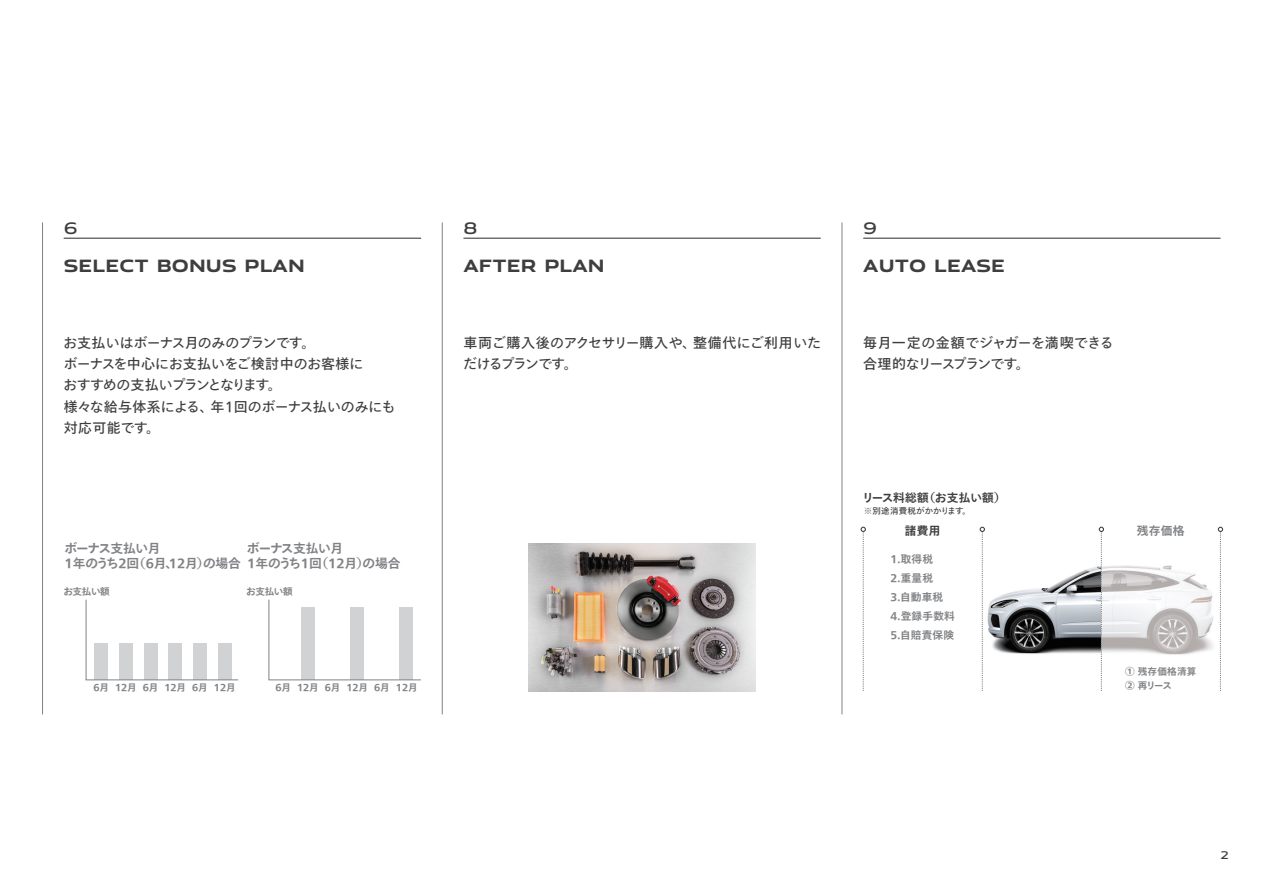
<style>
.page{position:relative;width:1263px;height:893px;background:#fff}
.page>*{position:absolute;margin:0;border:0;box-sizing:border-box;transform-origin:0 0}
.t1{font:700 16.95px "Jaguar Modern";letter-spacing:.005em;color:#3e3e3f}
.t2{font:15.9px "Jaguar Modern";color:#3e3e3f}
.t3{font:14.1px/21.3px "Tazugane Gothic Std N";letter-spacing:-.03em;color:#3e3e3f}
.t4{font:700 12.75px/15.3px "Tazugane Gothic Std N";letter-spacing:-.03em;color:#808285}
.t5{font:700 11.7px "Tazugane Gothic Std N";letter-spacing:.005em;color:#3e3e3f}
.t6{font:700 11.7px "Tazugane Gothic Std N";color:#808285}
.t7{font:700 10.65px/19.2px "Tazugane Gothic Std N";letter-spacing:.025em;color:#808285}
.t8{font:10.65px "Jaguar Modern";color:#3e3e3f}
.t9{font:700 9.6px "Tazugane Gothic Std N";letter-spacing:-.015em;color:#808285}
.t10{font:700 9.6px/13.8px "Tazugane Gothic Std N";letter-spacing:.025em;color:#808285}
.t11{font:8.55px "Tazugane Gothic Std N";letter-spacing:.015em;color:#3e3e3f}
</style>
<div class="page">
<hr style="left:842px;top:222px;width:1px;height:492px;background:#808285">
<hr style="left:442px;top:222px;width:1px;height:492px;background:#808285">
<hr style="left:42px;top:222px;width:1px;height:492px;background:#808285">
<img style="left:987px;top:566px;width:112px;height:88px">
<img style="left:529px;top:543px;width:227px;height:148px">
<svg style="left:860px;top:527px;width:6px;height:164px"></svg>
<svg style="left:1099px;top:527px;width:124px;height:164px"></svg>
<svg style="left:980px;top:527px;width:5px;height:164px"></svg>
<hr style="left:64px;top:238px;width:357px;height:1px;background:#3e3e3f">
<hr style="left:463px;top:238px;width:358px;height:1px;background:#3e3e3f">
<hr style="left:863px;top:238px;width:357px;height:1px;background:#3e3e3f">
<svg style="left:86px;top:599px;width:153px;height:81px"></svg>
<svg style="left:268px;top:599px;width:153px;height:81px"></svg>
<p class="t2" style="left:64px;top:215px;width:15px">6</p>
<p class="t1" style="left:64px;top:252px;width:243px">SELECT BONUS PLAN</p>
<p class="t3" style="left:63px;top:333px;width:334px">お支払いはボーナス月のみのプランです。<br>ボーナスを中心にお支払いをご検討中のお客様に<br>おすすめの支払いプランとなります。<br>様々な給与体系による、年1回のボーナス払いのみにも対応可能です。</p>
<p class="t4" style="left:64px;top:542px;width:178px">ボーナス支払い月　<br>1年のうち2回（6月、12月）の場合</p>
<p class="t4" style="left:247px;top:542px;width:155px">ボーナス支払い月　<br>1年のうち1回（12月）の場合</p>
<p class="t9" style="left:63px;top:585px;width:48px">お支払い額</p>
<p class="t9" style="left:246px;top:585px;width:48px">お支払い額</p>
<p class="t9" style="left:93px;top:681px;width:144px">6月 12月 6月 12月 6月 12月</p>
<p class="t9" style="left:275px;top:681px;width:144px">6月 12月 6月 12月 6月 12月</p>
<p class="t2" style="left:463px;top:215px;width:15px">8</p>
<p class="t2" style="left:863px;top:215px;width:15px">9</p>
<p class="t1" style="left:463px;top:252px;width:143px">AFTER PLAN</p>
<p class="t1" style="left:863px;top:252px;width:143px">AUTO LEASE</p>
<p class="t3" style="left:463px;top:333px;width:360px">車両ご購入後のアクセサリー購入や、整備代にご利用いただけるプランです。</p>
<p class="t3" style="left:863px;top:333px;width:252px">毎月一定の金額でジャガーを満喫できる合理的なリースプランです。</p>
<p class="t5" style="left:862px;top:490px;width:145px">リース料総額（お支払い額）</p>
<p class="t11" style="left:864px;top:505px;width:108px">※別途消費税がかかります。</p>
<p class="t5" style="left:905px;top:522px;width:37px">諸費用</p>
<p class="t7" style="left:890px;top:550px;width:66px">1.取得税<br>2.重量税<br>3.自動車税<br>4.登録手数料<br>5.自賠責保険</p>
<p class="t6" style="left:1137px;top:522px;width:49px">残存価格</p>
<p class="t10" style="left:1125px;top:665px;width:73px">① 残存価格清算<br>② 再リース</p>
<p class="t8" style="left:1220px;top:846px;width:10px">2</p>
</div>
